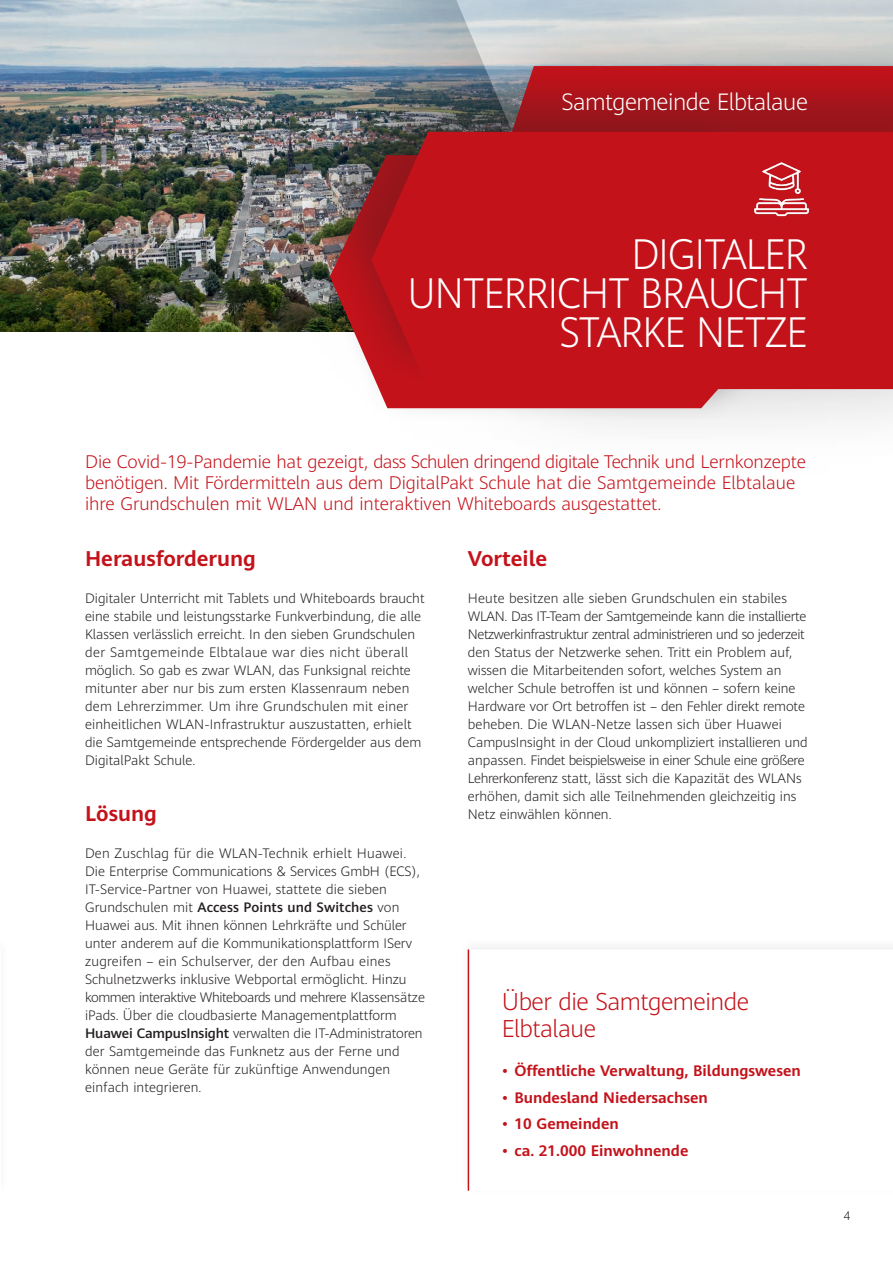
<style>
.page{position:relative;width:893px;height:1263px;background:#fff}
.page>*{position:absolute;margin:0;border:0;box-sizing:border-box;transform-origin:0 0}
.t1{font:300 42px/39px "Huawei Sans";letter-spacing:-.02em;color:#fff;text-align:right;scale:.93 1}
.t2{font:300 24px/27px "Huawei Sans";letter-spacing:-.02em;color:#c4121a}
.t3{font:300 23.25px "Huawei Sans";letter-spacing:-.02em;color:#fff}
.t4{font:700 21px "Huawei Sans";color:#c4121a}
.t5{font:300 18px/21px "Huawei Sans";letter-spacing:-.005em;color:#c4121a}
.t6{font:700 15px "Huawei Sans";color:#c4121a}
.t7{font:300 13.5px/18px "Huawei Sans";color:#231f20}
.t8{font:300 12px "Huawei Sans";color:#231f20}
.s1{font-weight:500}
</style>
<div class="page">
<img style="left:0;top:0;width:161px;height:332px">
<img style="left:161px;top:0;width:238px;height:332px">
<div style="left:399px;top:0;width:494px;height:463px;background:#231f20;opacity:.3"></div>
<div style="left:314px;top:111px;width:535px;height:313px;background:#231f20;opacity:.3"></div>
<svg style="left:330px;top:392px;width:481px;height:16px;background:#d1595f"></svg>
<div style="left:311px;top:58px;width:582px;height:334px;background:#231f20;opacity:.3"></div>
<div style="left:371px;top:132px;width:522px;height:257px;background:#c4121a"></div>
<img style="left:750px;top:157px;width:63px;height:64px">
<hr style="left:468px;top:949px;width:1px;height:242px;background:#c4121a">
<h3 class="t3" style="left:561px;top:85px;width:248px">Samtgemeinde Elbtalaue</h3>
<h1 class="t1" style="left:407px;top:233px;width:432px">DIGITALER<br>UNTERRICHT BRAUCHT<br>STARKE NETZE</h1>
<p class="t5" style="left:85px;top:450px;width:722px">Die Covid-19-Pandemie hat gezeigt, dass Schulen dringend digitale Technik und Lernkonzepte benötigen. Mit Fördermitteln aus dem DigitalPakt Schule hat die Samtgemeinde Elbtalaue ihre Grundschulen mit WLAN und interaktiven Whiteboards ausgestattet.</p>
<h3 class="t4" style="left:85px;top:544px;width:173px">Herausforderung</h3>
<p class="t7" style="left:85px;top:589px;width:341px">Digitaler Unterricht mit Tablets und Whiteboards braucht eine stabile und leistungsstarke Funkverbindung, die alle Klassen verlässlich erreicht. In den sieben Grundschulen der Samtgemeinde Elbtalaue war dies nicht überall möglich. So gab es zwar WLAN, das Funksignal reichte mitunter aber nur bis zum ersten Klassenraum neben dem Lehrerzimmer. Um ihre Grundschulen mit einer einheitlichen WLAN-Infrastruktur auszustatten, erhielt die Samtgemeinde entsprechende Fördergelder aus dem DigitalPakt Schule.</p>
<h3 class="t4" style="left:85px;top:799px;width:73px">Lösung</h3>
<p class="t7" style="left:85px;top:844px;width:341px">Den Zuschlag für die WLAN-Technik erhielt Huawei.<br>Die Enterprise Communications &amp; Services GmbH (ECS), IT-Service-Partner von Huawei, stattete die sieben Grundschulen mit <span class="s1">Access Points und Switches</span> von Huawei aus. Mit ihnen können Lehrkräfte und Schüler unter anderem auf die Kommunikationsplattform IServ zugreifen – ein Schulserver, der den Aufbau eines Schulnetzwerks inklusive Webportal ermöglicht. Hinzu kommen interaktive Whiteboards und mehrere Klassensätze iPads. Über die cloudbasierte Managementplattform <span class="s1">Huawei CampusInsight</span> verwalten die IT-Administratoren der Samtgemeinde das Funknetz aus der Ferne und können neue Geräte für zukünftige Anwendungen einfach integrieren.</p>
<h3 class="t4" style="left:468px;top:544px;width:81px">Vorteile</h3>
<p class="t7" style="left:468px;top:589px;width:341px">Heute besitzen alle sieben Grundschulen ein stabiles WLAN. Das IT-Team der Samtgemeinde kann die installierte Netzwerkinfrastruktur zentral administrieren und so jederzeit den Status der Netzwerke sehen. Tritt ein Problem auf, wissen die Mitarbeitenden sofort, welches System an welcher Schule betroffen ist und können – sofern keine Hardware vor Ort betroffen ist – den Fehler direkt remote beheben. Die WLAN-Netze lassen sich über Huawei CampusInsight in der Cloud unkompliziert installieren und anpassen. Findet beispielsweise in einer Schule eine größere Lehrerkonferenz statt, lässt sich die Kapazität des WLANs erhöhen, damit sich alle Teilnehmenden gleichzeitig ins Netz einwählen können.</p>
<h2 class="t2" style="left:502px;top:987px;width:249px">Über die Samtgemeinde<br>Elbtalaue</h2>
<p class="t6" style="left:502px;top:1060px;width:300px">• Öffentliche Verwaltung, Bildungswesen</p>
<p class="t6" style="left:502px;top:1087px;width:208px">• Bundesland Niedersachsen</p>
<p class="t6" style="left:502px;top:1113px;width:119px">• 10 Gemeinden</p>
<p class="t6" style="left:502px;top:1140px;width:188px">• ca. 21.000 Einwohnende</p>
<p class="t8" style="left:844px;top:1208px;width:8px">4</p>
</div>
